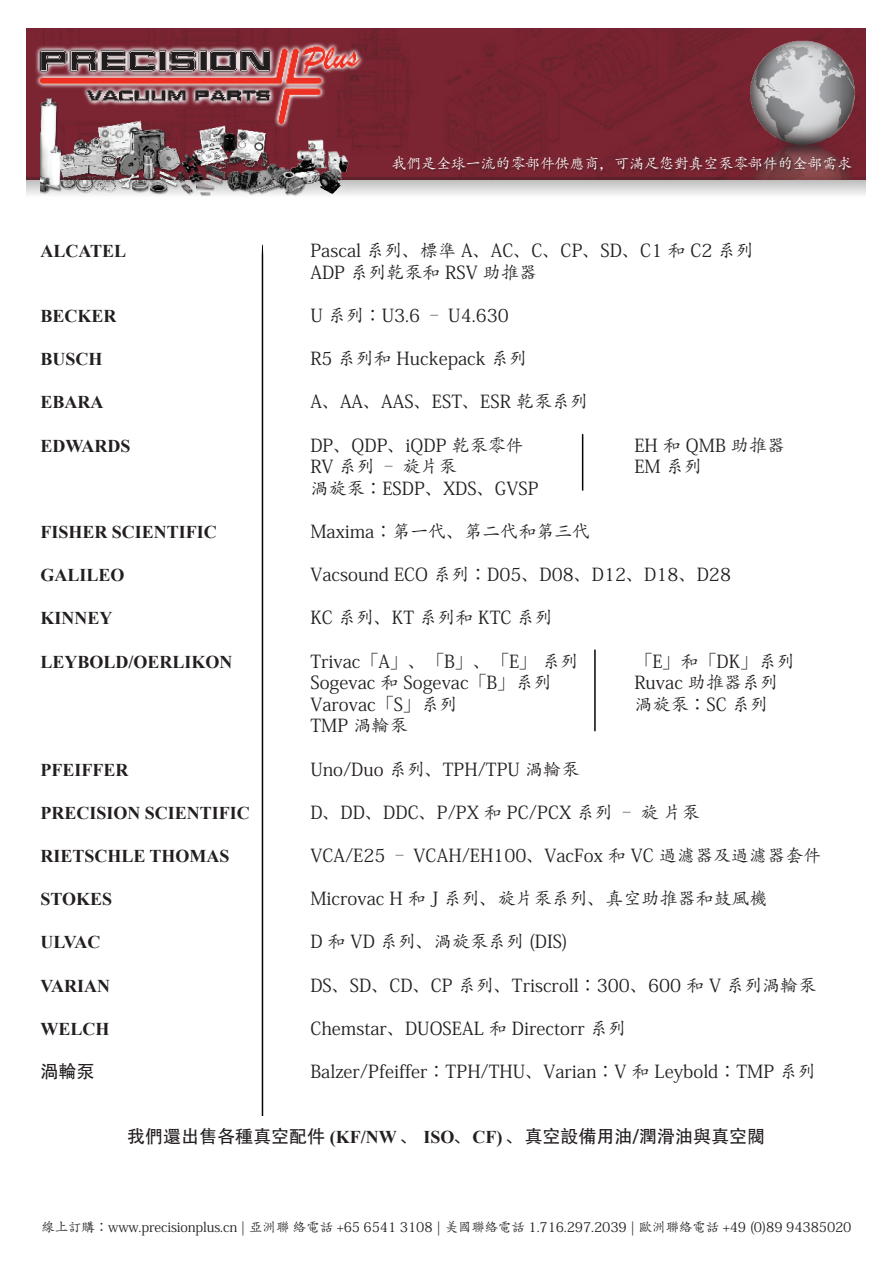
<style>
.page{position:relative;width:893px;height:1263px;background:#fff}
.page>*{position:absolute;margin:0;border:0;box-sizing:border-box;transform-origin:0 0}
.t1{font:18px/21.6px "Adobe Kaiti Std";color:#231f20}
.t2{font:700 18px "Times New Roman";color:#231f20}
.t3{font:18px "Adobe Heiti Std";color:#231f20}
.t4{font:15px "Adobe Kaiti Std";letter-spacing:-.01em;color:#fff}
.t5{font:13.5px "Adobe Kaiti Std";letter-spacing:-.01em;color:#231f20}
.s1{font-family:"Times New Roman";font-weight:700}
</style>
<div class="page">
<img style="left:27px;top:28px;width:700px;height:149px">
<img style="left:26px;top:28px;width:343px;height:108px">
<svg style="left:27px;top:177px;width:839px;height:18px;background:#c7bec0"></svg>
<img style="left:40px;top:94px;width:310px;height:102px">
<img style="left:727px;top:28px;width:139px;height:151px">
<div style="left:393px;top:157px;width:461px;height:16px;background:#231f20;opacity:.4"></div>
<svg style="left:261px;top:256px;width:3px;height:859px;background:#818180"></svg>
<hr style="left:582px;top:435px;width:1px;height:55px;background:#040503">
<hr style="left:594px;top:650px;width:2px;height:80px;background:#040503">
<p class="t4" style="left:392px;top:154px;width:462px">我們是全球一流的零部件供應商，可滿足您對真空泵零部件的全部需求</p>
<p class="t2" style="left:40px;top:239px;width:87px">ALCATEL</p>
<p class="t1" style="left:310px;top:240px;width:445px">Pascal 系列、標準 A、AC、C、CP、SD、C1 和 C2 系列<br>ADP 系列乾泵和 RSV 助推器</p>
<p class="t2" style="left:40px;top:303px;width:78px">BECKER</p>
<p class="t1" style="left:310px;top:305px;width:200px">U 系列：U3.6 – U4.630</p>
<p class="t2" style="left:40px;top:347px;width:64px">BUSCH</p>
<p class="t1" style="left:310px;top:348px;width:218px">R5 系列和 Huckepack 系列</p>
<p class="t2" style="left:40px;top:390px;width:64px">EBARA</p>
<p class="t1" style="left:310px;top:391px;width:279px">A、AA、AAS、EST、ESR 乾泵系列</p>
<p class="t2" style="left:40px;top:433px;width:92px">EDWARDS</p>
<p class="t1" style="left:310px;top:434px;width:215px">DP、QDP、iQDP 乾泵零件</p>
<p class="t1" style="left:634px;top:434px;width:152px">EH 和 QMB 助推器</p>
<p class="t1" style="left:310px;top:456px;width:148px">RV 系列 – 旋片泵</p>
<p class="t1" style="left:634px;top:456px;width:69px">EM 系列</p>
<p class="t1" style="left:310px;top:477px;width:230px">渦旋泵：ESDP、XDS、GVSP</p>
<p class="t2" style="left:40px;top:519px;width:178px">FISHER SCIENTIFIC</p>
<p class="t1" style="left:310px;top:521px;width:281px">Maxima：第一代、第二代和第三代</p>
<p class="t2" style="left:40px;top:563px;width:86px">GALILEO</p>
<p class="t1" style="left:310px;top:564px;width:422px">Vacsound ECO 系列：D05、D08、D12、D18、D28</p>
<p class="t2" style="left:40px;top:606px;width:74px">KINNEY</p>
<p class="t1" style="left:310px;top:607px;width:244px">KC 系列、KT 系列和 KTC 系列</p>
<p class="t2" style="left:40px;top:649px;width:194px">LEYBOLD/OERLIKON</p>
<p class="t1" style="left:310px;top:650px;width:269px">Trivac「A」、「B」、「E」 系列</p>
<p class="t1" style="left:634px;top:650px;width:161px">「E」和「DK」系列</p>
<p class="t1" style="left:310px;top:672px;width:243px">Sogevac 和 Sogevac「B」系列</p>
<p class="t1" style="left:634px;top:672px;width:145px">Ruvac 助推器系列</p>
<p class="t1" style="left:310px;top:693px;width:148px">Varovac「S」系列</p>
<p class="t1" style="left:634px;top:693px;width:135px">渦旋泵：SC 系列</p>
<p class="t1" style="left:310px;top:715px;width:98px">TMP 渦輪泵</p>
<p class="t2" style="left:40px;top:757px;width:90px">PFEIFFER</p>
<p class="t1" style="left:310px;top:758px;width:270px">Uno/Duo 系列、TPH/TPU 渦輪泵</p>
<p class="t2" style="left:40px;top:800px;width:211px">PRECISION SCIENTIFIC</p>
<p class="t1" style="left:310px;top:801px;width:391px">D、DD、DDC、P/PX 和 PC/PCX 系列 – 旋 片泵</p>
<p class="t2" style="left:40px;top:843px;width:191px">RIETSCHLE THOMAS</p>
<p class="t1" style="left:310px;top:845px;width:512px">VCA/E25 – VCAH/EH100、VacFox 和 VC 過濾器及過濾器套件</p>
<p class="t2" style="left:40px;top:887px;width:73px">STOKES</p>
<p class="t1" style="left:310px;top:888px;width:459px">Microvac H 和 J 系列、旋片泵系列、真空助推器和鼓風機</p>
<p class="t2" style="left:40px;top:930px;width:62px">ULVAC</p>
<p class="t1" style="left:310px;top:931px;width:259px">D 和 VD 系列、渦旋泵系列 (DIS)</p>
<p class="t2" style="left:40px;top:973px;width:71px">VARIAN</p>
<p class="t1" style="left:310px;top:974px;width:507px">DS、SD、CD、CP 系列、Triscroll：300、600 和 V 系列渦輪泵</p>
<p class="t2" style="left:40px;top:1016px;width:71px">WELCH</p>
<p class="t1" style="left:310px;top:1017px;width:317px">Chemstar、DUOSEAL 和 Directorr 系列</p>
<p class="t3" style="left:40px;top:1060px;width:55px">渦輪泵</p>
<p class="t1" style="left:310px;top:1061px;width:507px">Balzer/Pfeiffer：TPH/THU、Varian：V 和 Leybold：TMP 系列</p>
<p class="t3" style="left:127px;top:1125px;width:639px">我們還出售各種真空配件 <span class="s1">(KF/NW</span> 、 <span class="s1">ISO</span>、<span class="s1">CF)</span> 、真空設備用油/潤滑油與真空閥</p>
<p class="t5" style="left:41px;top:1218px;width:812px">線上訂購：www.precisionplus.cn | 亞洲聯 絡電話 +65 6541 3108 | 美國聯絡電話 1.716.297.2039 | 歐洲聯絡電話 +49 (0)89 94385020</p>
</div>
